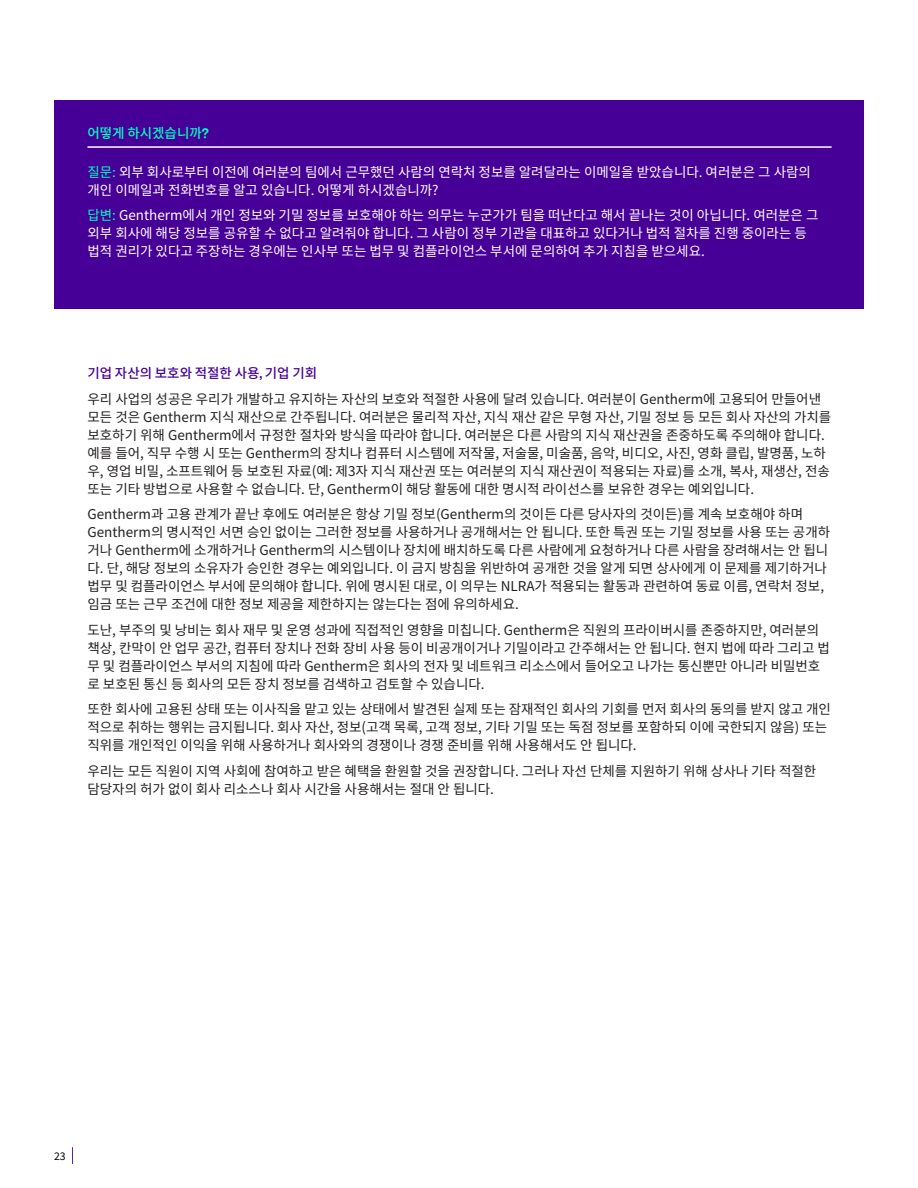
<style>
.page{position:relative;width:918px;height:1188px;background:#fff}
.page>*{position:absolute;margin:0;border:0;box-sizing:border-box;transform-origin:0 0}
._05_-_Body_Text{font:13.5px/18px "Noto Sans KR";color:#231f20}
._05_-_Body_Text-2{font:13.5px/18px "Noto Sans KR";color:#fff}
._04_-_Sub_header{font:500 13.5px "Noto Sans KR";color:#470097}
._04_-_Sub_header-2{font:500 13.5px "Noto Sans KR";color:#00ffc2}
.t1{font:10.5px "Noto Sans KR";color:#000}
.s1{font-family:"PP Neue Montreal";font-weight:600}
.s2{color:#00ffc2}
</style>
<div class="page">
<svg style="left:72px;top:1147px;width:1px;height:17px"></svg>
<div style="left:54px;top:100px;width:810px;height:209px;background:#470097"></div>
<hr style="left:87px;top:146px;width:745px;height:2px;background:#fff">
<p class="_04_-_Sub_header-2" style="left:87px;top:126px;width:123px">어떻게 하시겠습니까<span class="s1">?</span></p>
<p class="_05_-_Body_Text-2" style="left:87px;top:163px;width:725px"><span class="s2">질문:</span> 외부 회사로부터 이전에 여러분의 팀에서 근무했던 사람의 연락처 정보를 알려달라는 이메일을 받았습니다. 여러분은 그 사람의 개인 이메일과 전화번호를 알고 있습니다. 어떻게 하시겠습니까?</p>
<p class="_05_-_Body_Text-2" style="left:87px;top:206px;width:733px"><span class="s2">답변:</span> Gentherm에서 개인 정보와 기밀 정보를 보호해야 하는 의무는 누군가가 팀을 떠난다고 해서 끝나는 것이 아닙니다. 여러분은 그 외부 회사에 해당 정보를 공유할 수 없다고 알려줘야 합니다. 그 사람이 정부 기관을 대표하고 있다거나 법적 절차를 진행 중이라는 등 법적 권리가 있다고 주장하는 경우에는 인사부 또는 법무 및 컴플라이언스 부서에 문의하여 추가 지침을 받으세요.</p>
<p class="_04_-_Sub_header" style="left:87px;top:366px;width:231px">기업 자산의 보호와 적절한 사용<span class="s1">,</span> 기업 기회</p>
<p class="_05_-_Body_Text" style="left:87px;top:390px;width:745px">우리 사업의 성공은 우리가 개발하고 유지하는 자산의 보호와 적절한 사용에 달려 있습니다. 여러분이 Gentherm에 고용되어 만들어낸 모든 것은 Gentherm 지식 재산으로 간주됩니다. 여러분은 물리적 자산, 지식 재산 같은 무형 자산, 기밀 정보 등 모든 회사 자산의 가치를 보호하기 위해 Gentherm에서 규정한 절차와 방식을 따라야 합니다. 여러분은 다른 사람의 지식 재산권을 존중하도록 주의해야 합니다. 예를 들어, 직무 수행 시 또는 Gentherm의 장치나 컴퓨터 시스템에 저작물, 저술물, 미술품, 음악, 비디오, 사진, 영화 클립, 발명품, 노하 우, 영업 비밀, 소프트웨어 등 보호된 자료(예: 제3자 지식 재산권 또는 여러분의 지식 재산권이 적용되는 자료)를 소개, 복사, 재생산, 전송 또는 기타 방법으로 사용할 수 없습니다. 단, Gentherm이 해당 활동에 대한 명시적 라이선스를 보유한 경우는 예외입니다.</p>
<p class="_05_-_Body_Text" style="left:87px;top:506px;width:744px">Gentherm과 고용 관계가 끝난 후에도 여러분은 항상 기밀 정보(Gentherm의 것이든 다른 당사자의 것이든)를 계속 보호해야 하며 Gentherm의 명시적인 서면 승인 없이는 그러한 정보를 사용하거나 공개해서는 안 됩니다. 또한 특권 또는 기밀 정보를 사용 또는 공개하 거나 Gentherm에 소개하거나 Gentherm의 시스템이나 장치에 배치하도록 다른 사람에게 요청하거나 다른 사람을 장려해서는 안 됩니 다. 단, 해당 정보의 소유자가 승인한 경우는 예외입니다. 이 금지 방침을 위반하여 공개한 것을 알게 되면 상사에게 이 문제를 제기하거나 법무 및 컴플라이언스 부서에 문의해야 합니다. 위에 명시된 대로, 이 의무는 NLRA가 적용되는 활동과 관련하여 동료 이름, 연락처 정보, 임금 또는 근무 조건에 대한 정보 제공을 제한하지는 않는다는 점에 유의하세요.</p>
<p class="_05_-_Body_Text" style="left:87px;top:621px;width:744px">도난, 부주의 및 낭비는 회사 재무 및 운영 성과에 직접적인 영향을 미칩니다. Gentherm은 직원의 프라이버시를 존중하지만, 여러분의 책상, 칸막이 안 업무 공간, 컴퓨터 장치나 전화 장비 사용 등이 비공개이거나 기밀이라고 간주해서는 안 됩니다. 현지 법에 따라 그리고 법 무 및 컴플라이언스 부서의 지침에 따라 Gentherm은 회사의 전자 및 네트워크 리소스에서 들어오고 나가는 통신뿐만 아니라 비밀번호 로 보호된 통신 등 회사의 모든 장치 정보를 검색하고 검토할 수 있습니다.</p>
<p class="_05_-_Body_Text" style="left:87px;top:701px;width:745px">또한 회사에 고용된 상태 또는 이사직을 맡고 있는 상태에서 발견된 실제 또는 잠재적인 회사의 기회를 먼저 회사의 동의를 받지 않고 개인 적으로 취하는 행위는 금지됩니다. 회사 자산, 정보(고객 목록, 고객 정보, 기타 기밀 또는 독점 정보를 포함하되 이에 국한되지 않음) 또는 직위를 개인적인 이익을 위해 사용하거나 회사와의 경쟁이나 경쟁 준비를 위해 사용해서도 안 됩니다.</p>
<p class="_05_-_Body_Text" style="left:87px;top:762px;width:730px">우리는 모든 직원이 지역 사회에 참여하고 받은 혜택을 환원할 것을 권장합니다. 그러나 자선 단체를 지원하기 위해 상사나 기타 적절한 담당자의 허가 없이 회사 리소스나 회사 시간을 사용해서는 절대 안 됩니다.</p>
<p class="t1" style="left:54px;top:1150px;width:13px">23</p>
</div>
